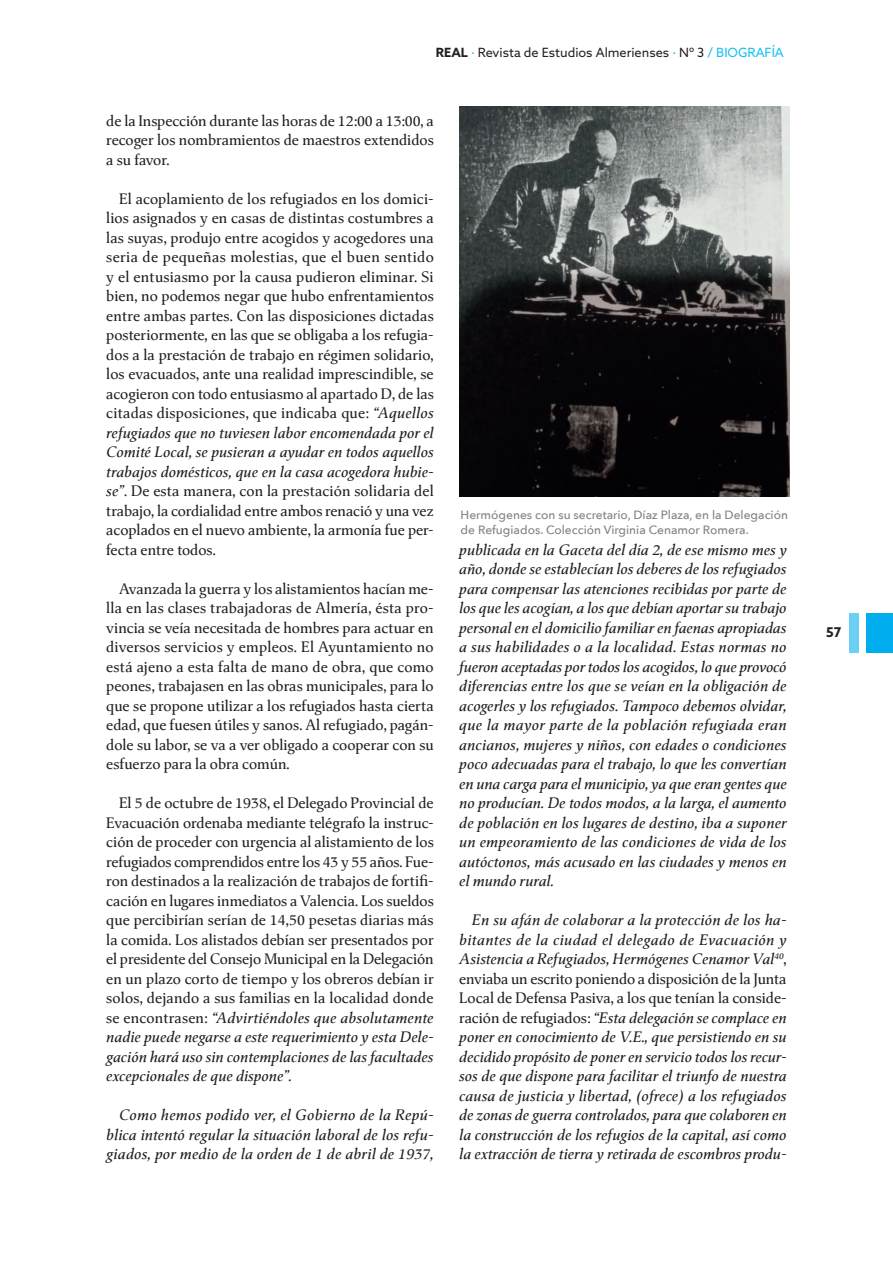
<style>
.page{position:relative;width:893px;height:1263px;background:#fff}
.page>*{position:absolute;margin:0;border:0;box-sizing:border-box;transform-origin:0 0}
.t1{font:15px/19.5px "Classica Pro";color:#231f20;text-align:justify}
.t2{font:italic 15px/19.5px "Classica Pro";letter-spacing:.005em;color:#231f20;text-align:justify}
.t3{font:700 13.5px "Azo Sans";color:#231f20}
.t4{font:12.75px "Azo Sans";color:#231f20}
.t5{font:500 12px/14.4px "Avenir Next";color:#808285}
.s1{font-weight:700}
.s2{color:#00aeef}
.s3{color:#15c0f2}
.s4{font-style:italic}
.s5{font-style:normal}
</style>
<div class="page">
<div style="left:866px;top:613px;width:27px;height:39px;background:#00aeef"></div>
<div style="left:849px;top:613px;width:10px;height:39px;background:#6bcff6"></div>
<img style="left:459px;top:106px;width:330px;height:390px">
<p class="t4" style="left:436px;top:44px;width:349px"><span class="s1">REAL</span> <span class="s2">·</span> Revista de Estudios Almerienses <span class="s2">·</span> Nº 3 <span class="s2">/</span> <span class="s3">BIOGRAFÍA</span></p>
<p class="t1" style="left:106px;top:110px;width:329px">de la Inspección durante las horas de 12:00 a 13:00, a recoger los nombramientos de maestros extendidos a su favor.</p>
<p class="t1" style="left:106px;top:188px;width:329px;text-indent:13px">El acoplamiento de los refugiados en los domici&shy;lios asignados y en casas de distintas costumbres a las suyas, produjo entre acogidos y acogedores una seria de pequeñas molestias, que el buen sentido y el entusiasmo por la causa pudieron eliminar. Si bien, no podemos negar que hubo enfrentamientos entre ambas partes. Con las disposiciones dictadas posteriormente, en las que se obligaba a los refugia&shy;dos a la prestación de trabajo en régimen solidario, los evacuados, ante una realidad imprescindible, se acogieron con todo entusiasmo al apartado D, de las citadas disposiciones, que indicaba que: <span class="s4">“Aquellos refugiados que no tuviesen labor encomendada por el Comité Local, se pusieran a ayudar en todos aquellos trabajos domésticos, que en la casa acogedora hubie&shy;se”</span>. De esta manera, con la prestación solidaria del trabajo, la cordialidad entre ambos renació y una vez acoplados en el nuevo ambiente, la armonía fue per&shy;fecta entre todos.</p>
<p class="t1" style="left:106px;top:578px;width:329px;text-indent:13px">Avanzada la guerra y los alistamientos hacían me&shy;lla en las clases trabajadoras de Almería, ésta pro&shy;vincia se veía necesitada de hombres para actuar en diversos servicios y empleos. El Ayuntamiento no está ajeno a esta falta de mano de obra, que como peones, trabajasen en las obras municipales, para lo que se propone utilizar a los refugiados hasta cierta edad, que fuesen útiles y sanos. Al refugiado, pagán&shy;dole su labor, se va a ver obligado a cooperar con su esfuerzo para la obra común.</p>
<p class="t1" style="left:106px;top:793px;width:329px;text-indent:13px">El 5 de octubre de 1938, el Delegado Provincial de Evacuación ordenaba mediante telégrafo la instruc&shy;ción de proceder con urgencia al alistamiento de los refugiados comprendidos entre los 43 y 55 años. Fue&shy;ron destinados a la realización de trabajos de fortifi&shy;cación en lugares inmediatos a Valencia. Los sueldos que percibirían serían de 14,50 pesetas diarias más la comida. Los alistados debían ser presentados por el presidente del Consejo Municipal en la Delegación en un plazo corto de tiempo y los obreros debían ir solos, dejando a sus familias en la localidad donde se encontrasen: <span class="s4">“Advirtiéndoles que absolutamente nadie puede negarse a este requerimiento y esta Dele&shy;gación hará uso sin contemplaciones de las facultades excepcionales de que dispone”.</span></p>
<p class="t2" style="left:106px;top:1105px;width:329px;text-indent:13px">Como hemos podido ver, el Gobierno de la Repú&shy;blica intentó regular la situación laboral de los refu&shy;giados, por medio de la orden de 1 de abril de 1937,</p>
<p class="t5" style="left:461px;top:507px;width:329px">Hermógenes con su secretario, Díaz Plaza, en la Delegación de Refugiados. Colección Virginia Cenamor Romera.</p>
<p class="t2" style="left:459px;top:539px;width:329px">publicada en la Gaceta del día 2, de ese mismo mes y año, donde se establecían los deberes de los refugiados para compensar las atenciones recibidas por parte de los que les acogían, a los que debían aportar su trabajo personal en el domicilio familiar en faenas apropiadas a sus habilidades o a la localidad. Estas normas no fueron aceptadas por todos los acogidos, lo que provocó diferencias entre los que se veían en la obligación de acogerles y los refugiados. Tampoco debemos olvidar, que la mayor parte de la población refugiada eran ancianos, mujeres y niños, con edades o condiciones poco adecuadas para el trabajo, lo que les convertían en una carga para el municipio, ya que eran gentes que no producían. De todos modos, a la larga, el aumento de población en los lugares de destino, iba a suponer un empeoramiento de las condiciones de vida de los autóctonos, más acusado en las ciudades y menos en el mundo rural.</p>
<p class="t2" style="left:459px;top:910px;width:329px;text-indent:13px">En su afán de colaborar a la protección de los ha&shy;bitantes de la ciudad el delegado de Evacuación y Asistencia a Refugiados, Hermógenes Cenamor Val<sup>40</sup><span class="s5">, enviaba un escrito poniendo a disposición de la Junta Local de Defensa Pasiva, a los que tenían la conside&shy;ración de refugiados:</span> “Esta delegación se complace en poner en conocimiento de V.E., que persistiendo en su decidido propósito de poner en servicio todos los recur&shy;sos de que dispone para facilitar el triunfo de nuestra causa de justicia y libertad, (ofrece) a los refugiados de zonas de guerra controlados, para que colaboren en la construcción de los refugios de la capital, así como la extracción de tierra y retirada de escombros produ-</p>
<p class="t3" style="left:826px;top:623px;width:17px">57</p>
</div>
